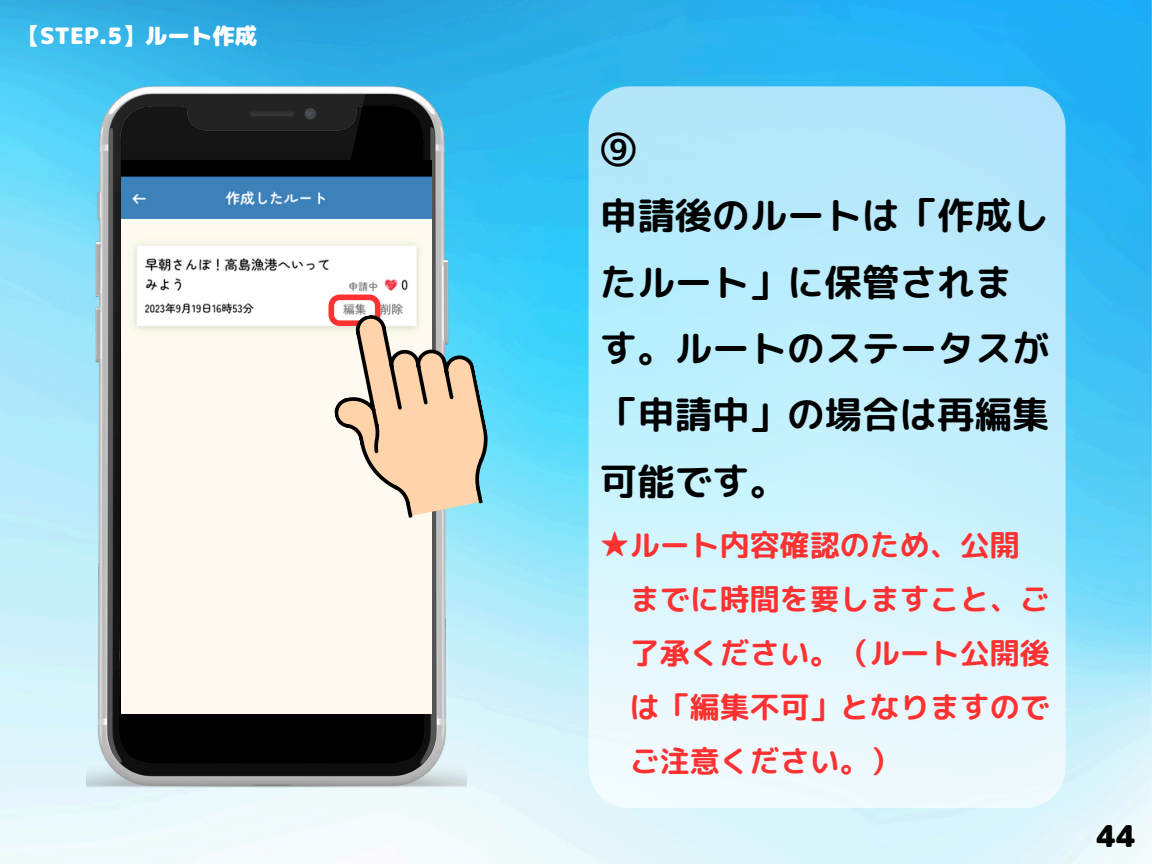
<style>
.page{position:relative;width:1152px;height:864px;background:#fff}
.page>*{position:absolute;margin:0;border:0;box-sizing:border-box;transform-origin:0 0}
.t1{font:37.5px/66.3px "rounded mplus 1 p bold";color:#000}
.t2{font:30px/54px "rounded mplus 1 p bold";color:#ff3131}
.t3{font:30px "rounded mplus 1 p black";color:#000}
.t4{font:22.5px "rounded mplus 1 p black";color:#fff}
</style>
<div class="page">
<img style="left:0;top:0;width:1152px;height:864px">
<svg style="left:589px;top:86px;width:477px;height:722px;background:#caf0fc"></svg>
<img style="left:86px;top:86px;width:381px;height:701px">
<img style="left:121px;top:161px;width:311px;height:552px">
<svg style="left:329px;top:295px;width:51px;height:2px"></svg>
<svg style="left:317px;top:297px;width:184px;height:232px"></svg>
<p class="t4" style="left:18px;top:20px;width:241px">【STEP.5】ルート作成</p>
<p class="t1" style="left:600px;top:115px;width:451px">⑨<br>申請後のルートは「作成したルート」に保管されます。ルートのステータスが「申請中」の場合は再編集可能です。</p>
<h1 class="t2" style="left:630px;top:518px;width:421px;text-indent:-30px">★ルート内容確認のため、公開までに時間を要しますこと、ご了承ください。（ルート公開後は「編集不可」となりますのでご注意ください。）</h1>
<h2 class="t3" style="left:1096px;top:815px;width:41px">44</h2>
</div>
